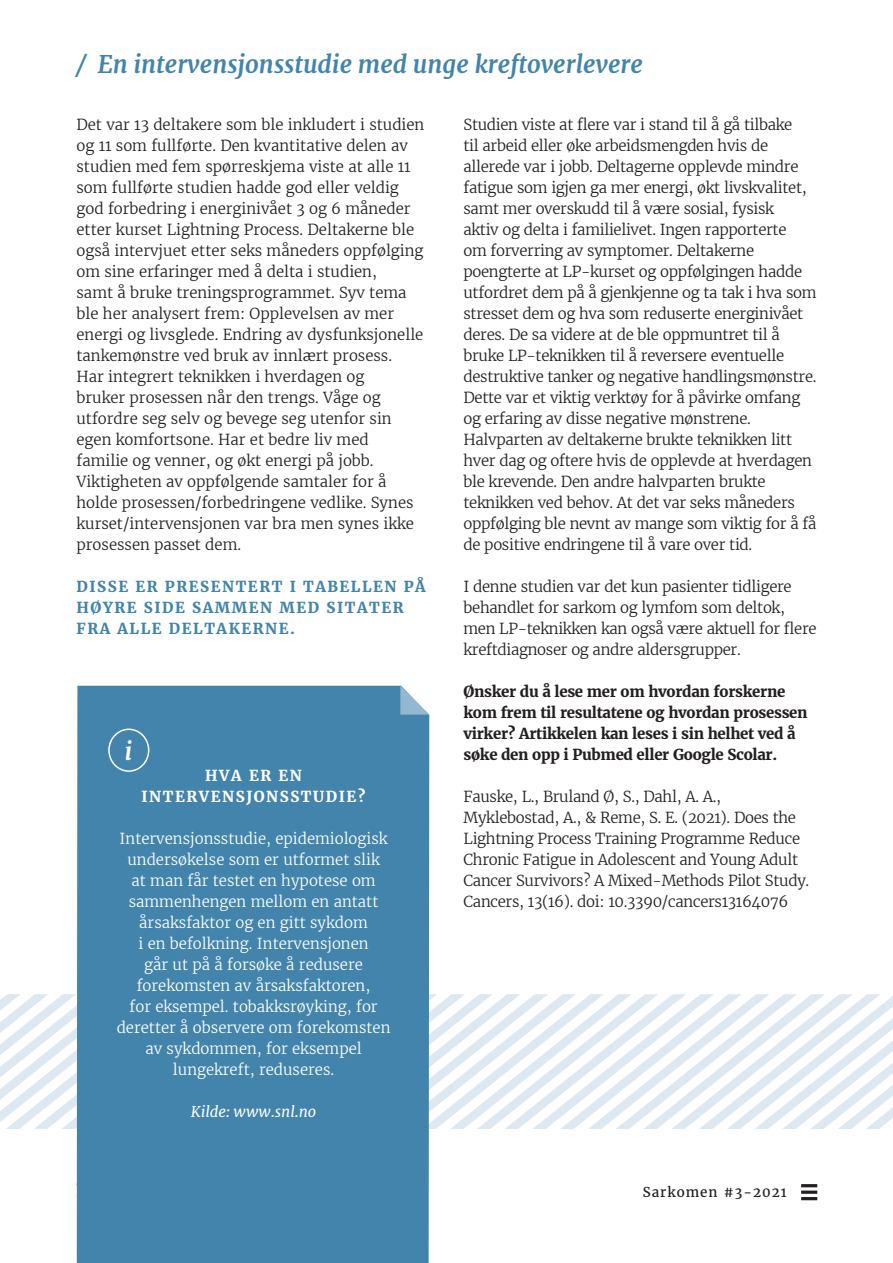
<style>
.page{position:relative;width:893px;height:1263px;background:#fff}
.page>*{position:absolute;margin:0;border:0;box-sizing:border-box;transform-origin:0 0}
.t1{font:italic 700 24px "Merriweather";color:#4284ab}
.t2{font:italic 700 24px "Merriweather";color:#fff}
.t3{font:300 15px/21px "Merriweather";letter-spacing:-.02em;color:#231f20}
.t4{font:300 15px/21px "Merriweather";color:#231f20}
.t5{font:300 15px/21px "Merriweather";color:#fff;text-align:center}
.t6{font:700 15px/21px "Merriweather";letter-spacing:-.02em;color:#231f20}
.t7{font:700 15px/21px "Merriweather";letter-spacing:.1em;color:#4284ab}
.t8{font:700 15px/21px "Merriweather";letter-spacing:.1em;color:#fff;text-align:center}
.t9{font:italic 15px "Merriweather";color:#fff}
.t10{font:13.5px "Merriweather";letter-spacing:.075em;color:#231f20}
</style>
<div class="page">
<svg style="left:801px;top:1184px;width:16px;height:16px"></svg>
<svg style="left:0;top:994px;width:893px;height:135px"></svg>
<div style="left:77px;top:686px;width:352px;height:577px;background:#4284ab"></div>
<svg style="left:400px;top:686px;width:29px;height:29px"></svg>
<div style="left:108px;top:728px;width:41px;height:44px;border:2px solid #fff;border-radius:50%"></div>
<p class="t1" style="left:77px;top:50px;width:568px">/ En intervensjonsstudie med unge kreftoverlevere</p>
<p class="t4" style="left:77px;top:114px;width:349px">Det var 13 deltakere som ble inkludert i studien og 11 som fullførte. Den kvantitative delen av studien med fem spørreskjema viste at alle 11 som fullførte studien hadde god eller veldig god forbedring i energinivået 3 og 6 måneder etter kurset Lightning Process. Deltakerne ble også intervjuet etter seks måneders oppfølging om sine erfaringer med å delta i studien,<br>samt å bruke treningsprogrammet. Syv tema ble her analysert frem: Opplevelsen av mer energi og livsglede. Endring av dysfunksjonelle tankemønstre ved bruk av innlært prosess.<br>Har integrert teknikken i hverdagen og<br>bruker prosessen når den trengs. Våge og utfordre seg selv og bevege seg utenfor sin egen komfortsone. Har et bedre liv med<br>familie og venner, og økt energi på jobb.<br>Viktigheten av oppfølgende samtaler for å holde prosessen/forbedringene vedlike. Synes kurset/intervensjonen var bra men synes ikke prosessen passet dem.</p>
<p class="t7" style="left:77px;top:576px;width:351px">DISSE ER PRESENTERT I TABELLEN PÅ<br>HØYRE SIDE SAMMEN MED SITATER<br>FRA ALLE DELTAKERNE.</p>
<p class="t2" style="left:125px;top:737px;width:9px">i</p>
<p class="t8" style="left:142px;top:765px;width:225px">HVA ER EN<br>INTERVENSJONSSTUDIE?</p>
<p class="t5" style="left:117px;top:828px;width:275px">Intervensjonsstudie, epidemiologisk undersøkelse som er utformet slik<br>at man får testet en hypotese om sammenhengen mellom en antatt årsaksfaktor og en gitt sykdom<br>i en befolkning. Intervensjonen<br>går ut på å forsøke å redusere forekomsten av årsaksfaktoren,<br>for eksempel. tobakksrøyking, for deretter å observere om forekomsten av sykdommen, for eksempel lungekreft, reduseres.</p>
<p class="t9" style="left:191px;top:1102px;width:127px">Kilde: www.snl.no</p>
<p class="t3" style="left:463px;top:114px;width:354px">Studien viste at flere var i stand til å gå tilbake<br>til arbeid eller øke arbeidsmengden hvis de allerede var i jobb. Deltagerne opplevde mindre fatigue som igjen ga mer energi, økt livskvalitet, samt mer overskudd til å være sosial, fysisk<br>aktiv og delta i familielivet. Ingen rapporterte<br>om forverring av symptomer. Deltakerne poengterte at LP-kurset og oppfølgingen hadde utfordret dem på å gjenkjenne og ta tak i hva som stresset dem og hva som reduserte energinivået deres. De sa videre at de ble oppmuntret til å bruke LP-teknikken til å reversere eventuelle destruktive tanker og negative handlingsmønstre.<br>Dette var et viktig verktøy for å påvirke omfang og erfaring av disse negative mønstrene.<br>Halvparten av deltakerne brukte teknikken litt hver dag og oftere hvis de opplevde at hverdagen ble krevende. Den andre halvparten brukte teknikken ved behov. At det var seks måneders oppfølging ble nevnt av mange som viktig for å få de positive endringene til å vare over tid.</p>
<p class="t3" style="left:463px;top:576px;width:355px">I denne studien var det kun pasienter tidligere behandlet for sarkom og lymfom som deltok, men LP-teknikken kan også være aktuell for flere kreftdiagnoser og andre aldersgrupper.</p>
<p class="t6" style="left:463px;top:681px;width:346px">Ønsker du å lese mer om hvordan forskerne kom frem til resultatene og hvordan prosessen virker? Artikkelen kan leses i sin helhet ved å søke den opp i Pubmed eller Google Scolar.</p>
<p class="t3" style="left:463px;top:786px;width:347px">Fauske, L., Bruland Ø, S., Dahl, A. A., Myklebostad, A., &amp; Reme, S. E. (2021). Does the Lightning Process Training Programme Reduce Chronic Fatigue in Adolescent and Young Adult Cancer Survivors? A Mixed-Methods Pilot Study.<br>Cancers, 13(16). doi: 10.3390/cancers13164076</p>
<p class="t10" style="left:643px;top:1183px;width:145px">Sarkomen #3-2021</p>
</div>
